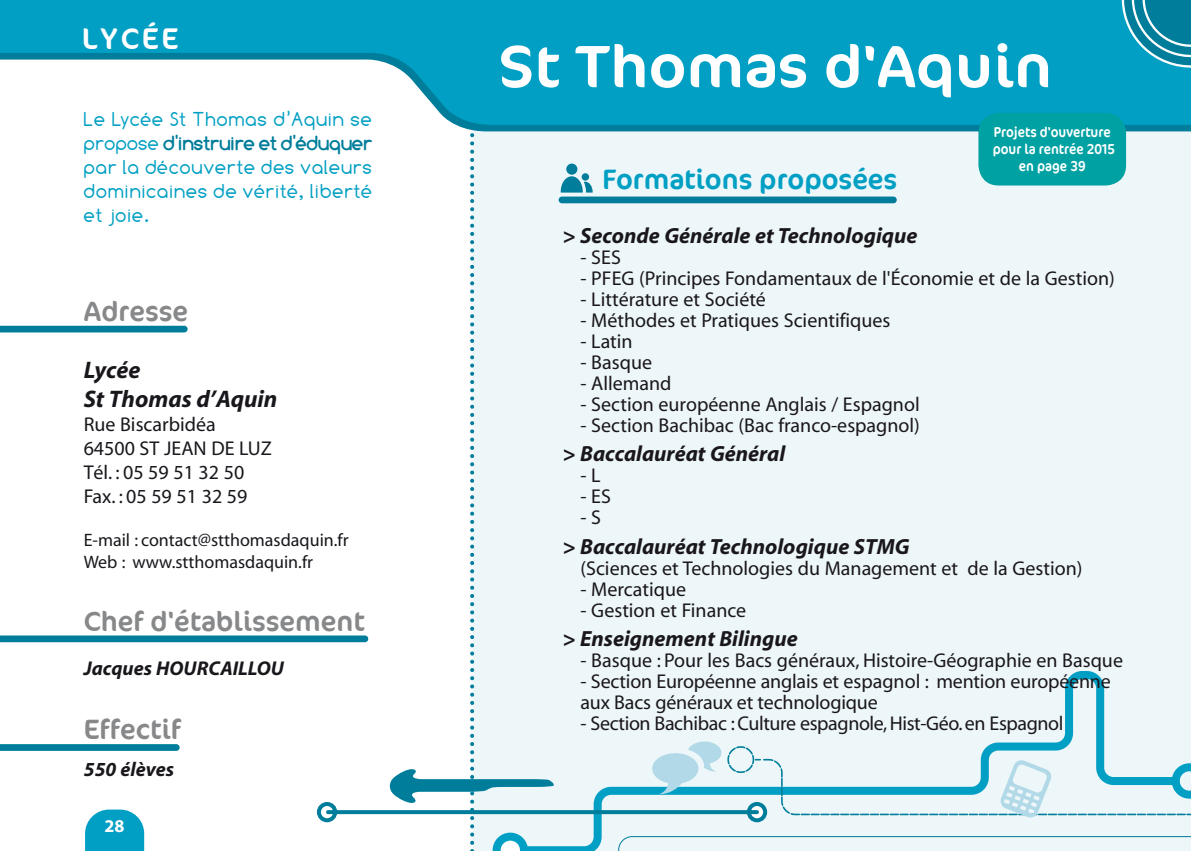
<style>
.page{position:relative;width:1191px;height:851px;background:#fff}
.page>*{position:absolute;margin:0;border:0;box-sizing:border-box;transform-origin:0 0}
.t1{font:60px "Cocon";color:#fff;scale:1.05 1}
.t2{font:30px "Cocon";letter-spacing:.1em;color:#fff}
.t3{font:28px "Cocon";color:#87888a}
.t4{font:28px "Cocon";color:#009fc3}
.t5{font:italic 700 24px/28.8px "Myriad";color:#1a171c}
.t6{font:italic 700 22px "Myriad";color:#1a171c}
.t7{font:20px/24px "Myriad";color:#1a171c}
.t8{font:20px/24px "Comfortaa";letter-spacing:.025em;color:#009fc3;text-align:justify}
.t9{font:20px "Myriad";letter-spacing:-.02em;color:#1a171c}
.t10{font:italic 700 20px "Myriad";color:#1a171c}
.t11{font:18px/21.6px "Myriad";color:#1a171c}
.t12{font:700 18px "Myriad";color:#fff}
.t13{font:14.4px/17.2px "Cocon";color:#fff;text-align:center;scale:.9 1}
.s1{font-weight:700;color:#007d9a}
</style>
<div class="page">
<div style="left:0;top:0;width:1191px;height:850px;background:#edf6f9"></div>
<div style="left:0;top:24px;width:472px;height:826px;background:#fff"></div>
<svg style="left:0;top:0;width:1191px;height:204px;fill:#009fc3"></svg>
<svg style="left:85px;top:809px;width:59px;height:41px;background:#1daac9"></svg>
<svg style="left:0;top:326px;width:188px;height:6px"></svg>
<svg style="left:0;top:635px;width:368px;height:7px;background:#1286a1"></svg>
<div style="left:558px;top:196px;width:338px;height:7px;background:#007d9a;border-radius:3px"></div>
<svg style="left:0;top:744px;width:180px;height:6px"></svg>
<svg style="left:561px;top:163px;width:31px;height:29px"></svg>
<svg style="left:1061px;top:671px;width:44px;height:70px"></svg>
<svg style="left:554px;top:786px;width:212px;height:64px"></svg>
<svg style="left:388px;top:135px;width:166px;height:716px"></svg>
<svg style="left:618px;top:836px;width:573px;height:14px"></svg>
<svg style="left:319px;top:803px;width:16px;height:17px"></svg>
<svg style="left:328px;top:810px;width:324px;height:4px"></svg>
<div style="left:317px;top:801px;width:20px;height:21px;border:4px solid #007d9a;border-radius:50%"></div>
<div style="left:747px;top:801px;width:20px;height:21px;border:4px solid #007d9a;border-radius:50%"></div>
<svg style="left:1115px;top:0;width:76px;height:74px;background:#1b97b3"></svg>
<svg style="left:652px;top:741px;width:539px;height:77px"></svg>
<div style="left:978px;top:113px;width:148px;height:72px;background:#00a1a3;border-radius:20px"></div>
<h2 class="t2" style="left:82px;top:21px;width:98px">LYCÉE</h2>
<p class="t8" style="left:84px;top:106px;width:290px">Le Lycée St Thomas d’Aquin se propose <span class="s1">d'instruire et d'éduquer </span>par la découverte des valeurs dominicaines de vérité, liberté et joie.</p>
<h3 class="t3" style="left:84px;top:295px;width:106px">Adresse</h3>
<p class="t5" style="left:84px;top:356px;width:195px">Lycée<br>St Thomas d’Aquin</p>
<p class="t7" style="left:84px;top:413px;width:190px">Rue Biscarbidéa<br>64500 ST JEAN DE LUZ<br>Tél. : 05 59 51 32 50<br>Fax. : 05 59 51 32 59</p>
<p class="t11" style="left:84px;top:530px;width:266px">E-mail : contact@stthomasdaquin.fr<br>Web : www.stthomasdaquin.fr</p>
<h3 class="t3" style="left:84px;top:604px;width:282px">Chef d'établissement</h3>
<p class="t10" style="left:84px;top:658px;width:202px">Jacques HOURCAILLOU</p>
<h3 class="t3" style="left:84px;top:713px;width:99px">Effectif</h3>
<p class="t10" style="left:84px;top:759px;width:92px">550 élèves</p>
<p class="t12" style="left:105px;top:816px;width:21px">28</p>
<h1 class="t1" style="left:498px;top:31px;width:529px">St Thomas d'Aquin</h1>
<h3 class="t4" style="left:602px;top:163px;width:296px">Formations proposées</h3>
<p class="t13" style="left:992px;top:123px;width:137px">Projets d'ouverture pour la rentrée 2015 en page 39</p>
<p class="t6" style="left:562px;top:224px;width:356px">&gt; Seconde Générale et Technologique</p>
<p class="t7" style="left:580px;top:246px;width:42px">- SES</p>
<p class="t7" style="left:580px;top:267px;width:536px">- PFEG (Principes Fondamentaux de l'Économie et de la Gestion)</p>
<p class="t7" style="left:580px;top:288px;width:187px">- Littérature et Société</p>
<p class="t7" style="left:580px;top:309px;width:311px">- Méthodes et Pratiques Scientifiques</p>
<p class="t7" style="left:580px;top:330px;width:54px">- Latin</p>
<p class="t7" style="left:580px;top:351px;width:73px">- Basque</p>
<p class="t7" style="left:580px;top:372px;width:93px">- Allemand</p>
<p class="t7" style="left:580px;top:393px;width:341px">- Section européenne Anglais / Espagnol</p>
<p class="t7" style="left:580px;top:414px;width:341px">- Section Bachibac (Bac franco-espagnol)</p>
<p class="t6" style="left:562px;top:442px;width:224px">&gt; Baccalauréat Général</p>
<p class="t7" style="left:580px;top:464px;width:22px">- L</p>
<p class="t7" style="left:580px;top:485px;width:32px">- ES</p>
<p class="t7" style="left:580px;top:506px;width:22px">- S</p>
<p class="t6" style="left:562px;top:535px;width:348px">&gt; Baccalauréat Technologique STMG</p>
<p class="t7" style="left:580px;top:557px;width:503px">(Sciences et Technologies du Management et de la Gestion)</p>
<p class="t7" style="left:580px;top:578px;width:107px">- Mercatique</p>
<p class="t7" style="left:580px;top:599px;width:167px">- Gestion et Finance</p>
<p class="t6" style="left:562px;top:627px;width:237px">&gt; Enseignement Bilingue</p>
<p class="t7" style="left:580px;top:649px;width:544px">- Basque : Pour les Bacs généraux, Histoire-Géographie en Basque</p>
<p class="t7" style="left:580px;top:672px;width:532px;line-height:21px">- Section Européenne anglais et espagnol : mention européenne aux Bacs généraux et technologique</p>
<p class="t9" style="left:580px;top:713px;width:484px">- Section Bachibac : Culture espagnole, Hist-Géo. en Espagnol</p>
</div>
